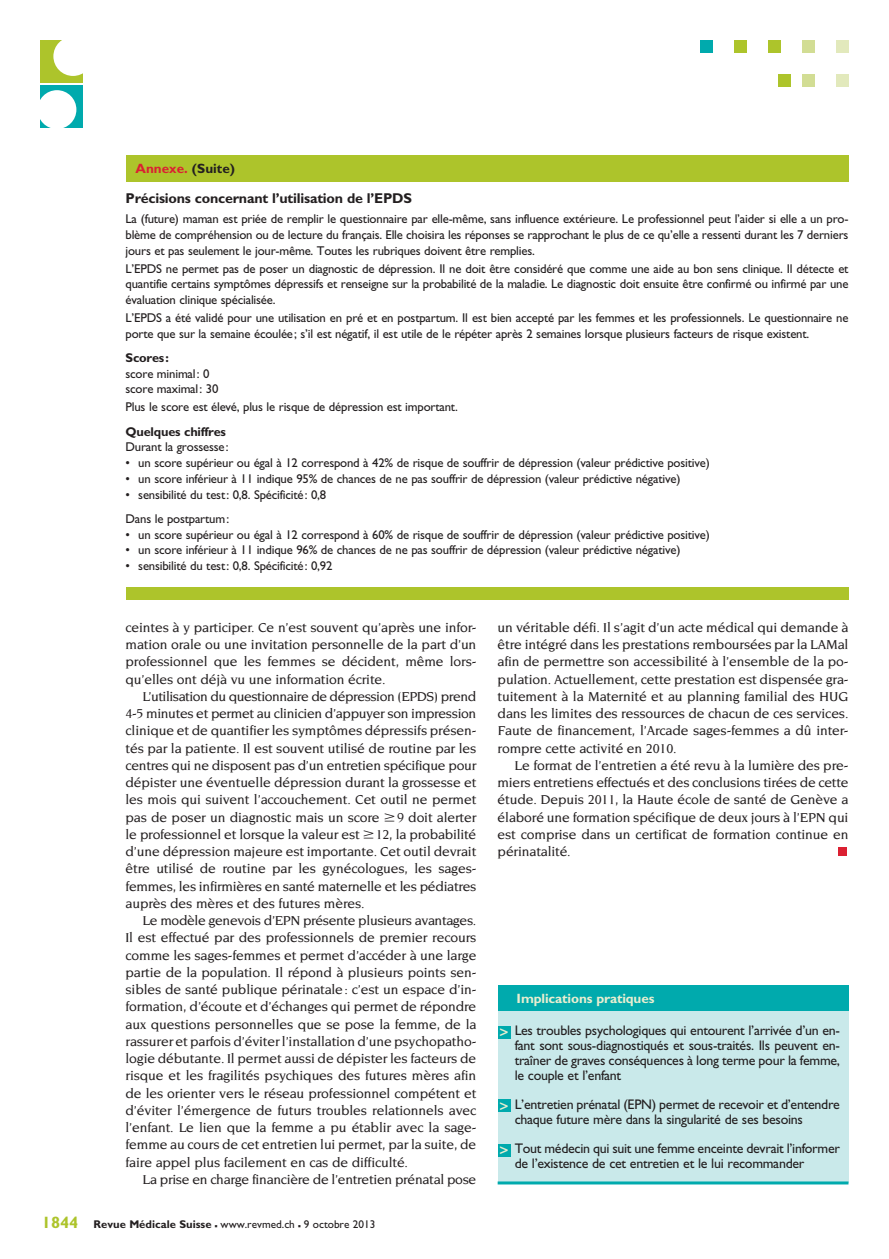
<style>
.page{position:relative;width:889px;height:1259px;background:#fff}
.page>*{position:absolute;margin:0;border:0;box-sizing:border-box;transform-origin:0 0}
.t1{font:700 14.25px "Gill Sans";letter-spacing:-.015em;color:#231f20}
.t2{font:500 13.95px/17.2px "Novarese";letter-spacing:-.01em;color:#231f20;text-align:justify}
.t3{font:13.95px/14.7px "Gill Sans";letter-spacing:-.02em;color:#231f20}
.t4{font:700 13.5px "Gill Sans";letter-spacing:-.01em;color:#e9eed0}
.t5{font:700 13.5px "Gill Sans";color:#db2032}
.t6{font:12.75px/15.8px "Gill Sans";letter-spacing:-.015em;color:#231f20}
.t7{font:700 12.75px "Gill Sans";letter-spacing:-.015em;color:#231f20}
.t8{font:11.25px "Gill Sans";color:#231f20}
.s1{color:#231f20}
.s2{font-family:"European Pi Two";font-weight:400}
.s3{font-weight:700;font-size:16.5px;color:#adc42b}
.s4{font-weight:700}
.s5{font-weight:700;font-size:16.5px}
.s6{font-family:"Insignia";font-size:15px;color:#e9eed0}
</style>
<div class="page">
<div style="left:836px;top:40px;width:12px;height:13px;background:#e2e9bc"></div>
<div style="left:802px;top:40px;width:12px;height:13px;background:#d2dd94"></div>
<div style="left:768px;top:40px;width:12px;height:13px;background:#adc42b"></div>
<div style="left:734px;top:40px;width:12px;height:13px;background:#adc42b"></div>
<div style="left:700px;top:40px;width:12px;height:13px;background:#00aaad"></div>
<div style="left:836px;top:75px;width:12px;height:12px;background:#e2e9bc"></div>
<div style="left:802px;top:75px;width:12px;height:12px;background:#d2dd94"></div>
<div style="left:778px;top:75px;width:13px;height:12px;background:#adc42b"></div>
<div style="left:838px;top:847px;width:9px;height:9px;background:#db2032"></div>
<div style="left:40px;top:40px;width:43px;height:43px;background:#adc42b"></div>
<div style="left:53px;top:37px;width:40px;height:39px;background:#fff;border-radius:50%"></div>
<div style="left:40px;top:85px;width:43px;height:43px;background:#00aaad"></div>
<div style="left:38px;top:90px;width:38px;height:39px;background:#fff;border-radius:50%"></div>
<div style="left:498px;top:1011px;width:350px;height:172px;background:#c9e9ea"></div>
<div style="left:498px;top:985px;width:350px;height:26px;background:#00aaad"></div>
<hr style="left:498px;top:1181px;width:350px;height:3px;background:#00aaad">
<div style="left:498px;top:1026px;width:12px;height:13px;background:#00aaad"></div>
<div style="left:498px;top:1099px;width:12px;height:13px;background:#00aaad"></div>
<div style="left:498px;top:1143px;width:12px;height:13px;background:#00aaad"></div>
<div style="left:126px;top:155px;width:722px;height:27px;background:#adc42b"></div>
<div style="left:126px;top:587px;width:722px;height:13px;background:#adc42b"></div>
<p class="t5" style="left:136px;top:160px;width:101px">Annexe. <span class="s1">(Suite)</span></p>
<p class="t1" style="left:126px;top:190px;width:288px">Précisions concernant l’utilisation de l’EPDS</p>
<p class="t6" style="left:126px;top:211px;width:724px;text-align:justify">La (future) maman est priée de remplir le questionnaire par elle-même, sans influence extérieure. Le professionnel peut l’aider si elle a un pro&shy;blème de compréhension ou de lecture du français. Elle choisira les réponses se rapprochant le plus de ce qu’elle a ressenti durant les 7 derniers jours et pas seulement le jour-même. Toutes les rubriques doivent être remplies.</p>
<p class="t6" style="left:126px;top:260px;width:724px;text-align:justify">L’EPDS ne permet pas de poser un diagnostic de dépression. Il ne doit être considéré que comme une aide au bon sens clinique. Il détecte et quantifie certains symptômes dépressifs et renseigne sur la probabilité de la maladie. Le diagnostic doit ensuite être confirmé ou infirmé par une évaluation clinique spécialisée.</p>
<p class="t6" style="left:126px;top:310px;width:724px">L’EPDS a été validé pour une utilisation en pré et en postpartum. Il est bien accepté par les femmes et les professionnels. Le questionnaire ne porte que sur la semaine écoulée; s’il est négatif, il est utile de le répéter après 2 semaines lorsque plusieurs facteurs de risque existent.</p>
<p class="t7" style="left:126px;top:350px;width:45px">Scores:</p>
<p class="t6" style="left:126px;top:366px;width:94px">score minimal: 0 score maximal: 30</p>
<p class="t6" style="left:126px;top:399px;width:334px">Plus le score est élevé, plus le risque de dépression est important.</p>
<p class="t7" style="left:126px;top:424px;width:102px">Quelques chiffres</p>
<p class="t6" style="left:126px;top:439px;width:105px">Durant la grossesse:</p>
<p class="t6" style="left:126px;top:455px;width:586px">• un score supérieur ou égal à 12 correspond à 42% de risque de souffrir de dépression (valeur prédictive positive)</p>
<p class="t6" style="left:126px;top:471px;width:556px">• un score inférieur à 11 indique 95% de chances de ne pas souffrir de dépression (valeur prédictive négative)</p>
<p class="t6" style="left:126px;top:482px;width:202px;line-height:24.3px">• sensibilité du test: 0,8. Spécificité: 0,8<br>Dans le postpartum:</p>
<p class="t6" style="left:126px;top:526px;width:586px">• un score supérieur ou égal à 12 correspond à 60% de risque de souffrir de dépression (valeur prédictive positive)</p>
<p class="t6" style="left:126px;top:542px;width:556px">• un score inférieur à 11 indique 96% de chances de ne pas souffrir de dépression (valeur prédictive négative)</p>
<p class="t6" style="left:126px;top:558px;width:208px">• sensibilité du test: 0,8. Spécificité: 0,92</p>
<p class="t2" style="left:126px;top:618px;width:352px">ceintes à y participer. Ce n’est souvent qu’après une infor&shy;mation orale ou une invitation personnelle de la part d’un professionnel que les femmes se décident, même lors&shy;qu’elles ont déjà vu une information écrite.</p>
<p class="t2" style="left:126px;top:687px;width:352px;text-indent:17px">L’utilisation du questionnaire de dépression (EPDS) prend 4-5 minutes et permet au clinicien d’appuyer son impression clinique et de quantifier les symptômes dépressifs présen&shy;tés par la patiente. Il est souvent utilisé de routine par les centres qui ne disposent pas d’un entretien spécifique pour dépister une éventuelle dépression durant la grossesse et les mois qui suivent l’accouchement. Cet outil ne permet pas de poser un diagnostic mais un score <span class="s2">M</span> 9 doit alerter le professionnel et lorsque la valeur est <span class="s2">M</span> 12, la probabilité d’une dépression majeure est importante. Cet outil devrait être utilisé de routine par les gynécologues, les sages&shy;femmes, les infirmières en santé maternelle et les pédiatres auprès des mères et des futures mères.</p>
<p class="t2" style="left:126px;top:912px;width:352px;text-indent:17px">Le modèle genevois d’EPN présente plusieurs avantages.<br>Il est effectué par des professionnels de premier recours comme les sages-femmes et permet d’accéder à une large partie de la population. Il répond à plusieurs points sen&shy;sibles de santé publique périnatale: c’est un espace d’in&shy;formation, d’écoute et d’échanges qui permet de répondre aux questions personnelles que se pose la femme, de la rassurer et parfois d’éviter l’installation d’une psychopatho&shy;logie débutante. Il permet aussi de dépister les facteurs de risque et les fragilités psychiques des futures mères afin de les orienter vers le réseau professionnel compétent et d’éviter l’émergence de futurs troubles relationnels avec l’enfant. Le lien que la femme a pu établir avec la sage&shy;femme au cours de cet entretien lui permet, par la suite, de faire appel plus facilement en cas de difficulté.</p>
<p class="t2" style="left:143px;top:1170px;width:335px">La prise en charge financière de l’entretien prénatal pose</p>
<p class="t8" style="left:42px;top:1218px;width:335px"><span class="s3">1844</span> <span class="s4">Revue Médicale Suisse</span> <span class="s5">–</span> www.revmed.ch <span class="s5">–</span> 9 octobre 2013</p>
<p class="t2" style="left:498px;top:618px;width:352px">un véritable défi. Il s’agit d’un acte médical qui demande à être intégré dans les prestations remboursées par la LAMal afin de permettre son accessibilité à l’ensemble de la po&shy;pulation. Actuellement, cette prestation est dispensée gra&shy;tuitement à la Maternité et au planning familial des HUG dans les limites des ressources de chacun de ces services.<br>Faute de financement, l’Arcade sages-femmes a dû inter&shy;rompre cette activité en 2010.</p>
<p class="t2" style="left:498px;top:756px;width:352px;text-indent:17px">Le format de l’entretien a été revu à la lumière des pre&shy;miers entretiens effectués et des conclusions tirées de cette étude. Depuis 2011, la Haute école de santé de Genève a élaboré une formation spécifique de deux jours à l’EPN qui est comprise dans un certificat de formation continue en périnatalité.</p>
<p class="t4" style="left:517px;top:990px;width:139px">Implications pratiques</p>
<p class="t3" style="left:515px;top:1023px;width:327px;text-align:justify;text-indent:-15px"><span class="s6">&gt;</span> Les troubles psychologiques qui entourent l’arrivée d’un en&shy;fant sont sous-diagnostiqués et sous-traités. Ils peuvent en&shy;traîner de graves conséquences à long terme pour la femme, le couple et l’enfant</p>
<p class="t3" style="left:515px;top:1097px;width:327px;text-indent:-15px"><span class="s6">&gt;</span> L’entretien prénatal (EPN) permet de recevoir et d’entendre chaque future mère dans la singularité de ses besoins</p>
<p class="t3" style="left:515px;top:1141px;width:327px;text-indent:-15px"><span class="s6">&gt;</span> Tout médecin qui suit une femme enceinte devrait l’informer de l’existence de cet entretien et le lui recommander</p>
</div>
